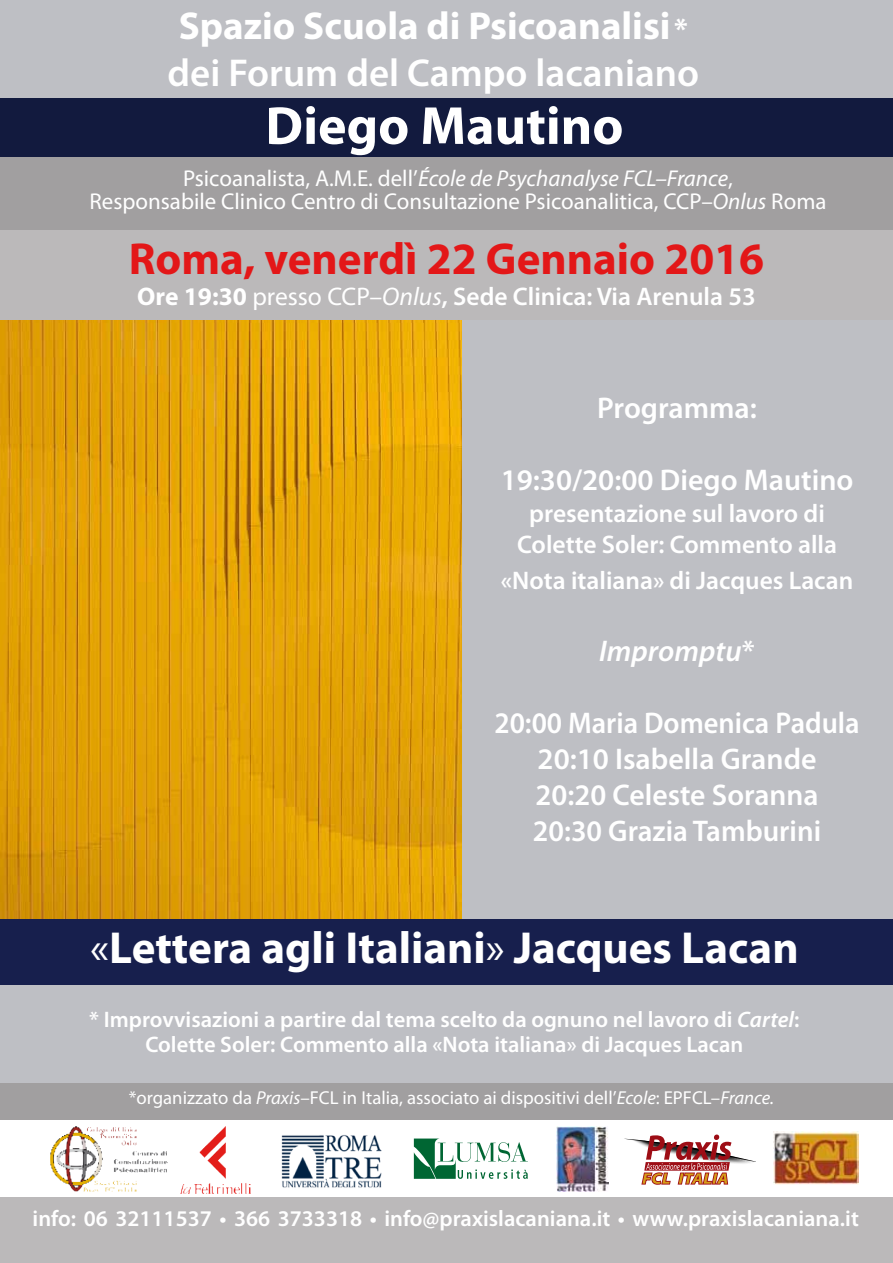
<style>
.page{position:relative;width:893px;height:1263px;background:#fff}
.page>*{position:absolute;margin:0;border:0;box-sizing:border-box;transform-origin:0 0}
.t1{font:700 54px "Myriad Pro";color:#fff}
.t2{font:700 45px "Myriad Pro";color:#fff}
.t3{font:700 45px "Myriad Pro";color:#e31718}
.t4{font:700 39px/46.8px "Myriad Pro";color:#fff}
.t5{font:600 30px/36px "Myriad Pro";color:#fff;text-align:center;scale:.95 1}
.t6{font:600 30px "Myriad Pro";color:#fff}
.t7{font:italic 600 30px "Myriad Pro";color:#fff}
.t8{font:600 25.5px/31.5px "Myriad Pro";color:#fff;text-align:center}
.t9{font:22.95px/22.5px "Myriad Pro";color:#fff;text-align:center}
.t10{font:600 22.5px/24.8px "Myriad Pro";color:#fff;text-align:center}
.t11{font:18.75px "Myriad Pro";color:#fff}
.s1{font-size:30px}
.s2{font-weight:600}
.s3{font-style:italic}
.s4{font-weight:700}
.s5{font-weight:400}
.s6{font-weight:400;font-style:italic}
.s7{font-style:normal}
</style>
<div class="page">
<div style="left:461px;top:315px;width:432px;height:604px;background:#bebfc4"></div>
<div style="left:0;top:0;width:893px;height:97px;background:#bebfc4"></div>
<img style="left:0;top:320px;width:461px;height:599px">
<div style="left:0;top:1198px;width:893px;height:65px;background:#bbb9ba"></div>
<div style="left:0;top:151px;width:893px;height:99px;background:#a19fa0"></div>
<div style="left:0;top:1075px;width:893px;height:45px;background:#a19fa0"></div>
<div style="left:0;top:963px;width:893px;height:119px;background:#bebfc4"></div>
<div style="left:0;top:919px;width:893px;height:65px;background:#171f4d"></div>
<div style="left:0;top:231px;width:893px;height:89px;background:#bbb9ba"></div>
<div style="left:0;top:98px;width:893px;height:59px;background:#121a3e"></div>
<svg style="left:414px;top:1138px;width:114px;height:41px"></svg>
<img style="left:181px;top:1126px;width:70px;height:68px">
<img style="left:556px;top:1127px;width:53px;height:64px">
<img style="left:50px;top:1126px;width:118px;height:66px">
<img style="left:773px;top:1131px;width:85px;height:53px">
<svg style="left:624px;top:1134px;width:132px;height:51px"></svg>
<img style="left:281px;top:1135px;width:101px;height:53px">
<h3 class="t4" style="left:168px;top:1px;width:533px">Spazio Scuola di Psicoanalisi <span class="s1">* </span><span class="s2">dei Forum del Campo lacaniano</span></h3>
<h1 class="t1" style="left:265px;top:90px;width:360px">Diego Mautino</h1>
<p class="t9" style="left:89px;top:167px;width:739px">Psicoanalista, A.M.E. dell’<span class="s3">École de Psychanalyse FCL–France</span>,<br>Responsabile Clinico Centro di Consultazione Psicoanalitica, CCP–<span class="s3">Onlus</span> Roma</p>
<h2 class="t3" style="left:129px;top:230px;width:637px">Roma, venerdì 22 Gennaio 2016</h2>
<p class="t8" style="left:137px;top:280px;width:620px"><span class="s4">Ore 19:30</span> <span class="s5">presso CCP–</span><span class="s6">Onlus</span>, Sede Clinica: Via Arenula 53</p>
<h3 class="t6" style="left:597px;top:389px;width:161px">Programma:</h3>
<h3 class="t6" style="left:501px;top:461px;width:354px">19:30/20:00 Diego Mautino</h3>
<p class="t8" style="left:517px;top:497px;width:322px">presentazione sul lavoro di<br>Colette Soler: Commento alla</p>
<p class="t8" style="left:501px;top:564px;width:354px">«Nota italiana» di Jacques Lacan</p>
<h3 class="t7" style="left:599px;top:632px;width:157px">Impromptu<span class="s7">*</span></h3>
<h3 class="t5" style="left:494px;top:704px;width:386px">20:00 Maria Domenica Padula<br>20:10 Isabella Grande<br>20:20 Celeste Soranna<br>20:30 Grazia Tamburini</h3>
<h2 class="t2" style="left:90px;top:918px;width:710px"><span class="s5">«</span>Lettera agli Italiani<span class="s5">»</span> Jacques Lacan</h2>
<p class="t10" style="left:89px;top:1006px;width:712px">* Improvvisazioni a partire dal tema scelto da ognuno nel lavoro di <span class="s3">Cartel</span>:<br>Colette Soler: Commento alla «Nota italiana» di Jacques Lacan</p>
<p class="t11" style="left:129px;top:1086px;width:647px">*organizzato da <span class="s3">Praxis</span>–FCL in Italia, associato ai dispositivi dell’<span class="s3">Ecole</span>: EPFCL–<span class="s3">France.</span></p>
<p class="t10" style="left:33px;top:1205px;width:828px">info: 06 32111537 • 366 3733318 • info@praxislacaniana.it • www.praxislacaniana.it</p>
</div>
